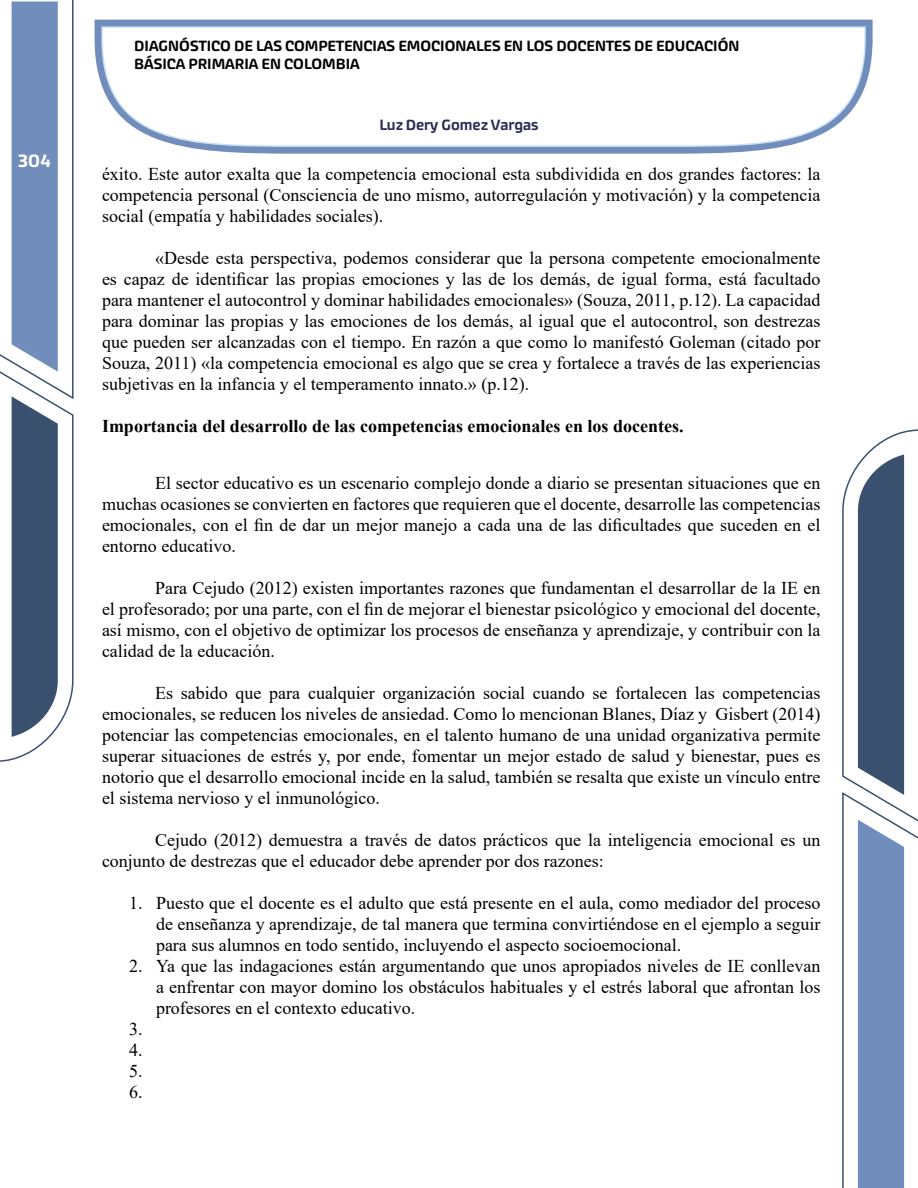
<style>
.page{position:relative;width:918px;height:1188px;background:#fff}
.page>*{position:absolute;margin:0;border:0;box-sizing:border-box;transform-origin:0 0}
.t1{font:18px/21px "Times New Roman";color:#000;text-align:justify}
.t2{font:700 18px "Times New Roman";color:#000}
.t3{font:500 18px "Akceler Aalt";color:#fff}
.t4{font:500 15px/18px "Akceler Aalt";color:#000}
.t5{font:500 15px "Akceler Aalt";color:#2b2c55}
</style>
<div class="page">
<svg style="left:0;top:0;width:74px;height:762px"></svg>
<svg style="left:842px;top:429px;width:76px;height:759px"></svg>
<svg style="left:95px;top:20px;width:778px;height:134px;fill:#718dbc"></svg>
<svg style="left:101px;top:26px;width:766px;height:122px"></svg>
<p class="t3" style="left:18px;top:147px;width:34px">304</p>
<p class="t4" style="left:134px;top:36px;width:607px">DIAGNÓSTICO DE LAS COMPETENCIAS EMOCIONALES EN LOS DOCENTES DE EDUCACIÓN<br>BÁSICA PRIMARIA EN COLOMBIA</p>
<p class="t5" style="left:379px;top:114px;width:161px">Luz Dery Gomez Vargas</p>
<p class="t1" style="left:102px;top:162px;width:720px">éxito. Este autor exalta que la competencia emocional esta subdividida en dos grandes factores: la competencia personal (Consciencia de uno mismo, autorregulación y motivación) y la competencia social (empatía y habilidades sociales).</p>
<p class="t1" style="left:102px;top:246px;width:720px;text-indent:53px">«Desde esta perspectiva, podemos considerar que la persona competente emocionalmente es capaz de identificar las propias emociones y las de los demás, de igual forma, está facultado para mantener el autocontrol y dominar habilidades emocionales» (Souza, 2011, p.12). La capacidad para dominar las propias y las emociones de los demás, al igual que el autocontrol, son destrezas que pueden ser alcanzadas con el tiempo. En razón a que como lo manifestó Goleman (citado por Souza, 2011) «la competencia emocional es algo que se crea y fortalece a través de las experiencias subjetivas en la infancia y el temperamento innato.» (p.12).</p>
<p class="t2" style="left:102px;top:413px;width:583px">Importancia del desarrollo de las competencias emocionales en los docentes.</p>
<p class="t1" style="left:102px;top:472px;width:720px;text-indent:53px">El sector educativo es un escenario complejo donde a diario se presentan situaciones que en muchas ocasiones se convierten en factores que requieren que el docente, desarrolle las competencias emocionales, con el fin de dar un mejor manejo a cada una de las dificultades que suceden en el entorno educativo.</p>
<p class="t1" style="left:102px;top:577px;width:720px;text-indent:53px">Para Cejudo (2012) existen importantes razones que fundamentan el desarrollar de la IE en el profesorado; por una parte, con el fin de mejorar el bienestar psicológico y emocional del docente, así mismo, con el objetivo de optimizar los procesos de enseñanza y aprendizaje, y contribuir con la calidad de la educación.</p>
<p class="t1" style="left:102px;top:682px;width:720px;text-indent:53px">Es sabido que para cualquier organización social cuando se fortalecen las competencias emocionales, se reducen los niveles de ansiedad. Como lo mencionan Blanes, Díaz y Gisbert (2014) potenciar las competencias emocionales, en el talento humano de una unidad organizativa permite superar situaciones de estrés y, por ende, fomentar un mejor estado de salud y bienestar, pues es notorio que el desarrollo emocional incide en la salud, también se resalta que existe un vínculo entre el sistema nervioso y el inmunológico.</p>
<p class="t1" style="left:102px;top:829px;width:720px;text-indent:53px">Cejudo (2012) demuestra a través de datos prácticos que la inteligencia emocional es un conjunto de destrezas que el educador debe aprender por dos razones:</p>
<p class="t1" style="left:156px;top:892px;width:666px;text-indent:-27px">1. Puesto que el docente es el adulto que está presente en el aula, como mediador del proceso de enseñanza y aprendizaje, de tal manera que termina convirtiéndose en el ejemplo a seguir para sus alumnos en todo sentido, incluyendo el aspecto socioemocional.</p>
<p class="t1" style="left:129px;top:955px;width:693px">2. Ya que las indagaciones están argumentando que unos apropiados niveles de IE conllevan</p>
<p class="t1" style="left:156px;top:976px;width:666px">a enfrentar con mayor domino los obstáculos habituales y el estrés laboral que afrontan los</p>
<p class="t1" style="left:156px;top:997px;width:261px">profesores en el contexto educativo.</p>
<p class="t1" style="left:129px;top:1018px;width:15px">3.</p>
<p class="t1" style="left:129px;top:1039px;width:15px">4.</p>
<p class="t1" style="left:129px;top:1060px;width:15px">5.</p>
<p class="t1" style="left:129px;top:1081px;width:15px">6.</p>
</div>
